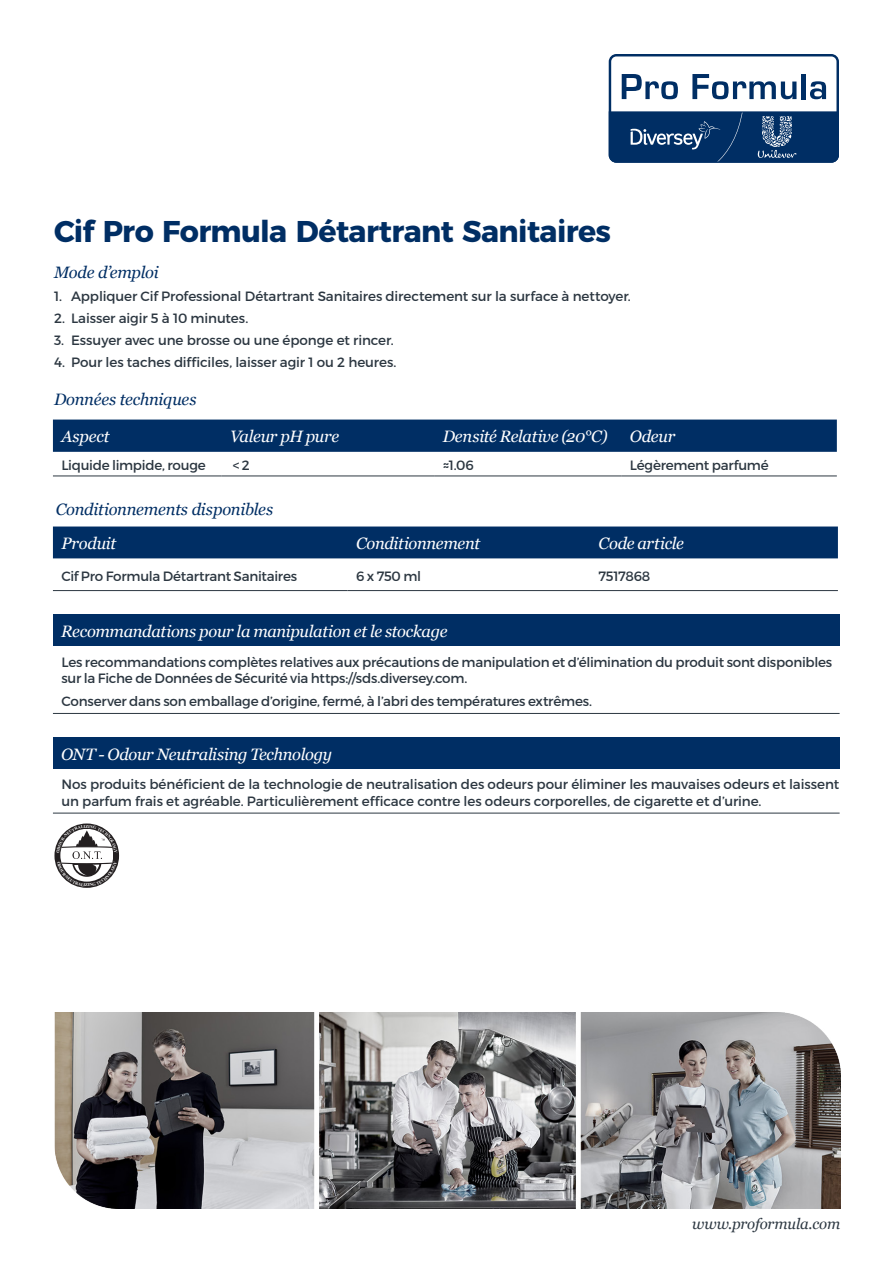
<style>
.page{position:relative;width:893px;height:1263px;background:#fff}
.page>*{position:absolute;margin:0;border:0;box-sizing:border-box;transform-origin:0 0}
.Product_Head_Blue_Pa{font:700 30px "Montserrat";letter-spacing:-.02em;color:#002e64}
.Table_Heads_Bold_Whi{font:italic 16.5px "Georgia";letter-spacing:-.02em;color:#fff}
.Subheads_Blue{font:italic 16.5px "Georgia";letter-spacing:-.015em;color:#002e64}
.t1{font:italic 15px "Georgia";letter-spacing:-.01em;color:#2c3741}
.Text_Regular_No_Bull{font:13.5px/16.2px "Montserrat";letter-spacing:-.005em;color:#2c3741}
.Table_Text_Black{font:13.5px/16.5px "Montserrat";letter-spacing:-.02em;color:#2c3741}
.t2{font:700 4.35px "Times New Roman";color:#fff}
.t3{font:700 4.2px "Times New Roman";color:#fff}
</style>
<div class="page">
<svg style="left:609px;top:54px;width:230px;height:109px"></svg>
<img style="left:54px;top:1012px;width:786px;height:197px">
<div style="left:53px;top:614px;width:787px;height:32px;background:#002e64"></div>
<hr style="left:53px;top:713px;width:787px;height:1px;background:#2c3741">
<div style="left:53px;top:526px;width:785px;height:32px;background:#002e64"></div>
<hr style="left:53px;top:590px;width:295px;height:1px;background:#2c3741">
<hr style="left:348px;top:590px;width:242px;height:1px;background:#2c3741">
<hr style="left:590px;top:590px;width:248px;height:1px;background:#2c3741">
<div style="left:53px;top:420px;width:784px;height:32px;background:#002e64"></div>
<hr style="left:53px;top:476px;width:169px;height:1px;background:#2c3741">
<hr style="left:222px;top:476px;width:212px;height:1px;background:#2c3741">
<hr style="left:434px;top:476px;width:187px;height:1px;background:#2c3741">
<hr style="left:621px;top:476px;width:216px;height:1px;background:#2c3741">
<div style="left:53px;top:737px;width:787px;height:32px;background:#002e64"></div>
<hr style="left:53px;top:813px;width:787px;height:1px;background:#2c3741">
<svg style="left:54px;top:823px;width:65px;height:65px"></svg>
<svg style="left:56px;top:825px;width:61px;height:61px"></svg>
<p class="Product_Head_Blue_Pa" style="left:54px;top:206px;width:559px">Cif Pro Formula Détartrant Sanitaires</p>
<p class="Subheads_Blue" style="left:54px;top:262px;width:106px">Mode d’emploi</p>
<p class="Text_Regular_No_Bull" style="left:54px;top:288px;width:578px">1. Appliquer Cif Professional Détartrant Sanitaires directement sur la surface à nettoyer.</p>
<p class="Text_Regular_No_Bull" style="left:54px;top:310px;width:196px">2. Laisser aigir 5 à 10 minutes.</p>
<p class="Text_Regular_No_Bull" style="left:54px;top:332px;width:341px">3. Essuyer avec une brosse ou une éponge et rincer.</p>
<p class="Text_Regular_No_Bull" style="left:54px;top:354px;width:344px">4. Pour les taches difficiles, laisser agir 1 ou 2 heures.</p>
<p class="Subheads_Blue" style="left:54px;top:389px;width:144px">Données techniques</p>
<p class="Table_Heads_Bold_Whi" style="left:61px;top:426px;width:49px">Aspect</p>
<p class="Table_Heads_Bold_Whi" style="left:230px;top:426px;width:111px">Valeur pH pure</p>
<p class="Table_Heads_Bold_Whi" style="left:443px;top:426px;width:166px">Densité Relative (20°C)</p>
<p class="Table_Heads_Bold_Whi" style="left:630px;top:426px;width:47px">Odeur</p>
<p class="Table_Text_Black" style="left:61px;top:457px;width:146px">Liquide limpide, rouge</p>
<p class="Table_Text_Black" style="left:233px;top:457px;width:19px">&lt; 2</p>
<p class="Table_Text_Black" style="left:443px;top:457px;width:33px">≈1.06</p>
<p class="Table_Text_Black" style="left:630px;top:457px;width:140px">Légèrement parfumé</p>
<p class="Subheads_Blue" style="left:56px;top:499px;width:219px">Conditionnements disponibles</p>
<p class="Table_Heads_Bold_Whi" style="left:61px;top:533px;width:56px">Produit</p>
<p class="Table_Heads_Bold_Whi" style="left:356px;top:533px;width:126px">Conditionnement</p>
<p class="Table_Heads_Bold_Whi" style="left:598px;top:533px;width:87px">Code article</p>
<p class="Table_Text_Black" style="left:61px;top:568px;width:237px">Cif Pro Formula Détartrant Sanitaires</p>
<p class="Table_Text_Black" style="left:356px;top:568px;width:67px">6 x 750 ml</p>
<p class="Table_Text_Black" style="left:598px;top:568px;width:53px">7517868</p>
<p class="Table_Heads_Bold_Whi" style="left:61px;top:621px;width:388px">Recommandations pour la manipulation et le stockage</p>
<p class="Table_Text_Black" style="left:61px;top:653px;width:772px">Les recommandations complètes relatives aux précautions de manipulation et d’élimination du produit sont disponibles sur la Fiche de Données de Sécurité via https://sds.diversey.com.</p>
<p class="Table_Text_Black" style="left:61px;top:693px;width:532px">Conserver dans son emballage d’origine, fermé, à l’abri des températures extrêmes.</p>
<p class="Table_Heads_Bold_Whi" style="left:61px;top:744px;width:272px">ONT - Odour Neutralising Technology</p>
<p class="Text_Regular_No_Bull" style="left:61px;top:776px;width:779px">Nos produits bénéficient de la technologie de neutralisation des odeurs pour éliminer les mauvaises odeurs et laissent un parfum frais et agréable. Particulièrement efficace contre les odeurs corporelles, de cigarette et d’urine.</p>
<p class="t3" style="left:85px;top:823px;width:4px">Z</p>
<p class="t2" style="left:85px;top:882px;width:4px">Z</p>
<p class="t1" style="left:692px;top:1215px;width:150px">www.proformula.com</p>
</div>
